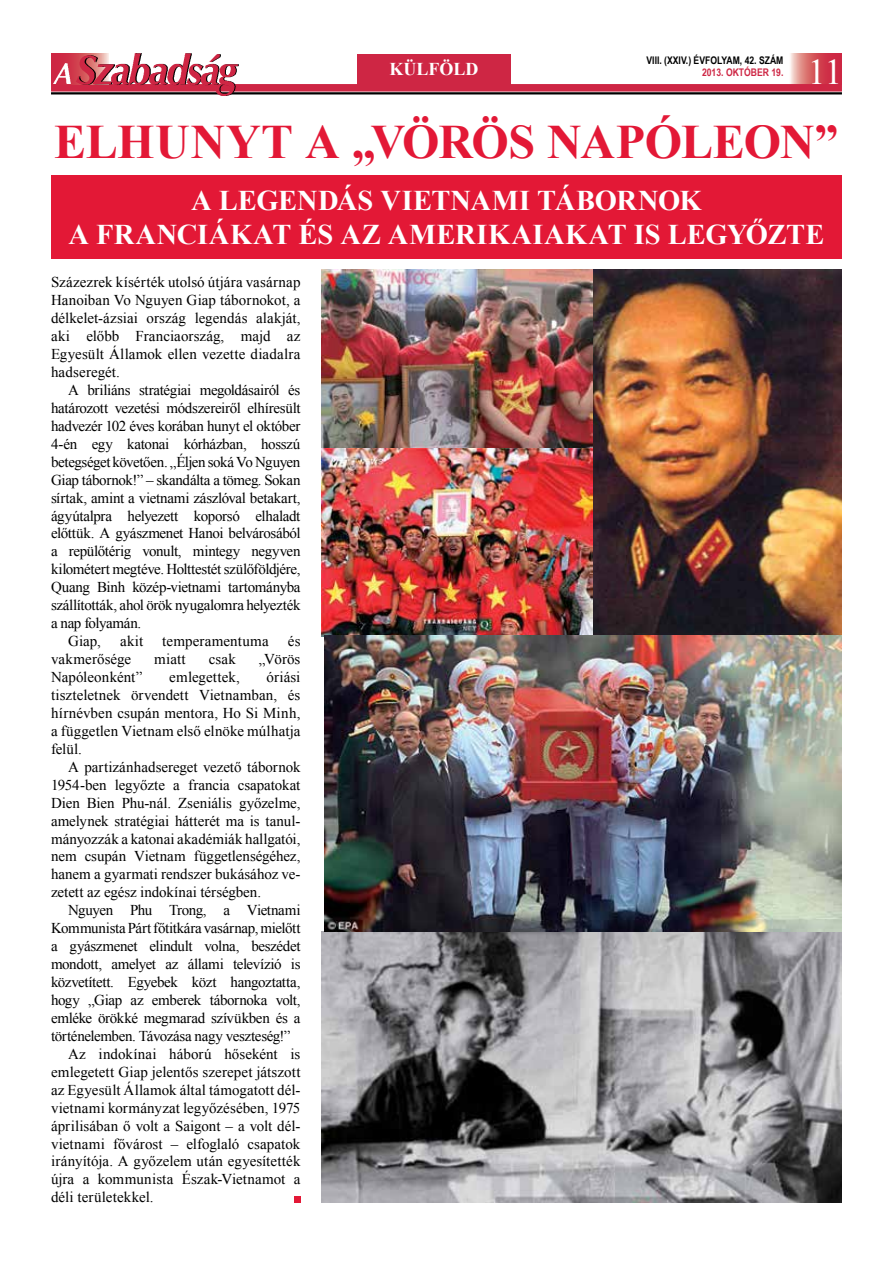
<style>
.page{position:relative;width:893px;height:1263px;background:#fff}
.page>*{position:absolute;margin:0;border:0;box-sizing:border-box;transform-origin:0 0}
.t1{font:700 48px "Times New Roman";letter-spacing:.015em;color:#e31836}
.t2{font:36px "Times New Roman";color:#fff}
.t3{font:700 28.5px/34.2px "Times New Roman";letter-spacing:.015em;color:#fff;text-align:center}
.t4{font:700 18px "Times New Roman";color:#fff}
.t5{font:15px/18px "Times New Roman";letter-spacing:-.01em;color:#000;text-align:justify}
.t6{font:15px "Times New Roman";letter-spacing:-.03em;color:#000}
.t7{font:15px "Times New Roman";letter-spacing:.01em;color:#000}
.t8{font:700 10.5px "Arial Narrow";color:#000}
.t9{font:700 10.5px "Arial Narrow";color:#ce2644}
</style>
<div class="page">
<svg style="left:790px;top:54px;width:52px;height:30px;background:#d8616a"></svg>
<hr style="left:51px;top:92px;width:791px;height:2px;background:#000">
<div style="left:51px;top:84px;width:791px;height:8px;background:#ce2644"></div>
<div style="left:51px;top:54px;width:58px;height:30px;background:#cd2643"></div>
<img style="left:53px;top:54px;width:184px;height:41px">
<img style="left:53px;top:64px;width:18px;height:19px">
<div style="left:357px;top:54px;width:153px;height:31px;background:#ce2644"></div>
<div style="left:51px;top:176px;width:791px;height:83px;background:#e31836"></div>
<img style="left:592px;top:269px;width:250px;height:366px">
<img style="left:322px;top:269px;width:270px;height:367px">
<img style="left:322px;top:932px;width:520px;height:270px">
<img style="left:324px;top:635px;width:518px;height:297px">
<svg style="left:294px;top:1196px;width:6px;height:6px"></svg>
<p class="t8" style="left:647px;top:52px;width:138px">VIII. (XXIV.) ÉVFOLYAM, 42. SZÁM</p>
<p class="t4" style="left:389px;top:57px;width:91px">KÜLFÖLD</p>
<p class="t9" style="left:702px;top:65px;width:83px">2013. OKTÓBER 19.</p>
<h2 class="t2" style="left:808px;top:48px;width:36px">11</h2>
<h1 class="t1" style="left:54px;top:109px;width:352px">ELHUNYT A „VÖRÖ</h1>
<h1 class="t1" style="left:509px;top:109px;width:331px">S NAPÓLEON”</h1>
<h3 class="t3" style="left:69px;top:182px;width:751px">A LEGENDÁS VIETNAMI TÁBORNOK<br>A FRANCIÁKAT ÉS AZ AMERIKAIAKAT IS LEGYŐZTE</h3>
<p class="t5" style="left:51px;top:273px;width:251px">Százezrek kísérték utolsó útjára vasárnap Hanoiban Vo Nguyen Giap tábornokot, a délkelet-ázsiai ország legendás alakját, aki előbb Franciaország, majd az Egyesült Államok ellen vezette diadalra hadseregét.</p>
<p class="t5" style="left:68px;top:381px;width:234px">A briliáns stratégiai megoldásairól és</p>
<p class="t5" style="left:51px;top:399px;width:251px">határozott vezetési módszereiről elhíresült</p>
<p class="t6" style="left:51px;top:416px;width:251px">hadvezér 102 éves korában hunyt el október</p>
<p class="t5" style="left:51px;top:434px;width:251px">4-én egy katonai kórházban, hosszú</p>
<p class="t5" style="left:51px;top:452px;width:251px">betegséget követően. „Éljen soká Vo Nguyen</p>
<p class="t5" style="left:51px;top:470px;width:251px">Giap tábornok!” – skandálta a tömeg. Sokan</p>
<p class="t5" style="left:51px;top:488px;width:251px">sírtak, amint a vietnami zászlóval betakart,</p>
<p class="t5" style="left:51px;top:506px;width:251px">ágyútalpra helyezett koporsó elhaladt</p>
<p class="t5" style="left:51px;top:524px;width:251px">előttük. A gyászmenet Hanoi belvárosából</p>
<p class="t5" style="left:51px;top:542px;width:251px">a repülőtérig vonult, mintegy negyven</p>
<p class="t5" style="left:51px;top:560px;width:251px">kilométert megtéve. Holttestét szülőföldjére,</p>
<p class="t5" style="left:51px;top:578px;width:251px">Quang Binh közép-vietnami tartományba</p>
<p class="t5" style="left:51px;top:596px;width:251px">szállították, ahol örök nyugalomra helyezték</p>
<p class="t5" style="left:51px;top:614px;width:92px">a nap folyamán.</p>
<p class="t5" style="left:68px;top:632px;width:34px">Giap,</p>
<p class="t5" style="left:120px;top:632px;width:25px">akit</p>
<p class="t7" style="left:162px;top:631px;width:108px">temperamentuma</p>
<p class="t5" style="left:288px;top:632px;width:14px">és</p>
<p class="t5" style="left:51px;top:650px;width:82px">vakmerősége</p>
<p class="t5" style="left:154px;top:650px;width:33px">miatt</p>
<p class="t5" style="left:209px;top:650px;width:29px">csak</p>
<p class="t5" style="left:259px;top:650px;width:43px">„Vörös</p>
<p class="t5" style="left:51px;top:668px;width:93px">Napóleonként”</p>
<p class="t5" style="left:169px;top:668px;width:72px">emlegettek,</p>
<p class="t5" style="left:51px;top:668px;width:251px;text-indent:216px">óriási tiszteletnek örvendett Vietnamban, és hírnévben csupán mentora, Ho Si Minh, a független Vietnam első elnöke múlhatja felül.</p>
<p class="t5" style="left:51px;top:757px;width:251px;text-indent:17px">A partizánhadsereget vezető tábornok 1954-ben legyőzte a francia csapatokat Dien Bien Phu-nál. Zseniális győzelme, amelynek stratégiai hátterét ma is tanul&shy;mányozzák a katonai akadémiák hallgatói, nem csupán Vietnam függetlenségéhez, hanem a gyarmati rendszer bukásához ve&shy;zetett az egész indokínai térségben.</p>
<p class="t6" style="left:68px;top:900px;width:234px">Nguyen Phu Trong, a Vietnami</p>
<p class="t5" style="left:51px;top:919px;width:251px">Kommunista Párt főtitkára vasárnap, mielőtt</p>
<p class="t5" style="left:51px;top:937px;width:251px">a gyászmenet elindult volna, beszédet</p>
<p class="t6" style="left:51px;top:954px;width:251px">mondott, amelyet az állami televízió is</p>
<p class="t5" style="left:51px;top:973px;width:251px">közvetített. Egyebek közt hangoztatta,</p>
<p class="t5" style="left:51px;top:991px;width:251px">hogy „Giap az emberek tábornoka volt,</p>
<p class="t5" style="left:51px;top:1009px;width:251px">emléke örökké megmarad szívükben és a</p>
<p class="t5" style="left:51px;top:1026px;width:241px">történelemben. Távozása nagy veszteség!”</p>
<p class="t5" style="left:68px;top:1044px;width:234px">Az indokínai háború hőseként is</p>
<p class="t5" style="left:51px;top:1062px;width:251px">emlegetett Giap jelentős szerepet játszott</p>
<p class="t5" style="left:51px;top:1080px;width:251px">az Egyesült Államok által támogatott dél-</p>
<p class="t5" style="left:51px;top:1098px;width:251px">vietnami kormányzat legyőzésében, 1975</p>
<p class="t5" style="left:51px;top:1116px;width:251px">áprilisában ő volt a Saigont – a volt dél-</p>
<p class="t5" style="left:51px;top:1134px;width:251px">vietnami fővárost – elfoglaló csapatok</p>
<p class="t5" style="left:51px;top:1152px;width:251px">irányítója. A győzelem után egyesítették</p>
<p class="t5" style="left:51px;top:1170px;width:251px">újra a kommunista Észak-Vietnamot a</p>
<p class="t7" style="left:51px;top:1187px;width:104px">déli területekkel.</p>
</div>
